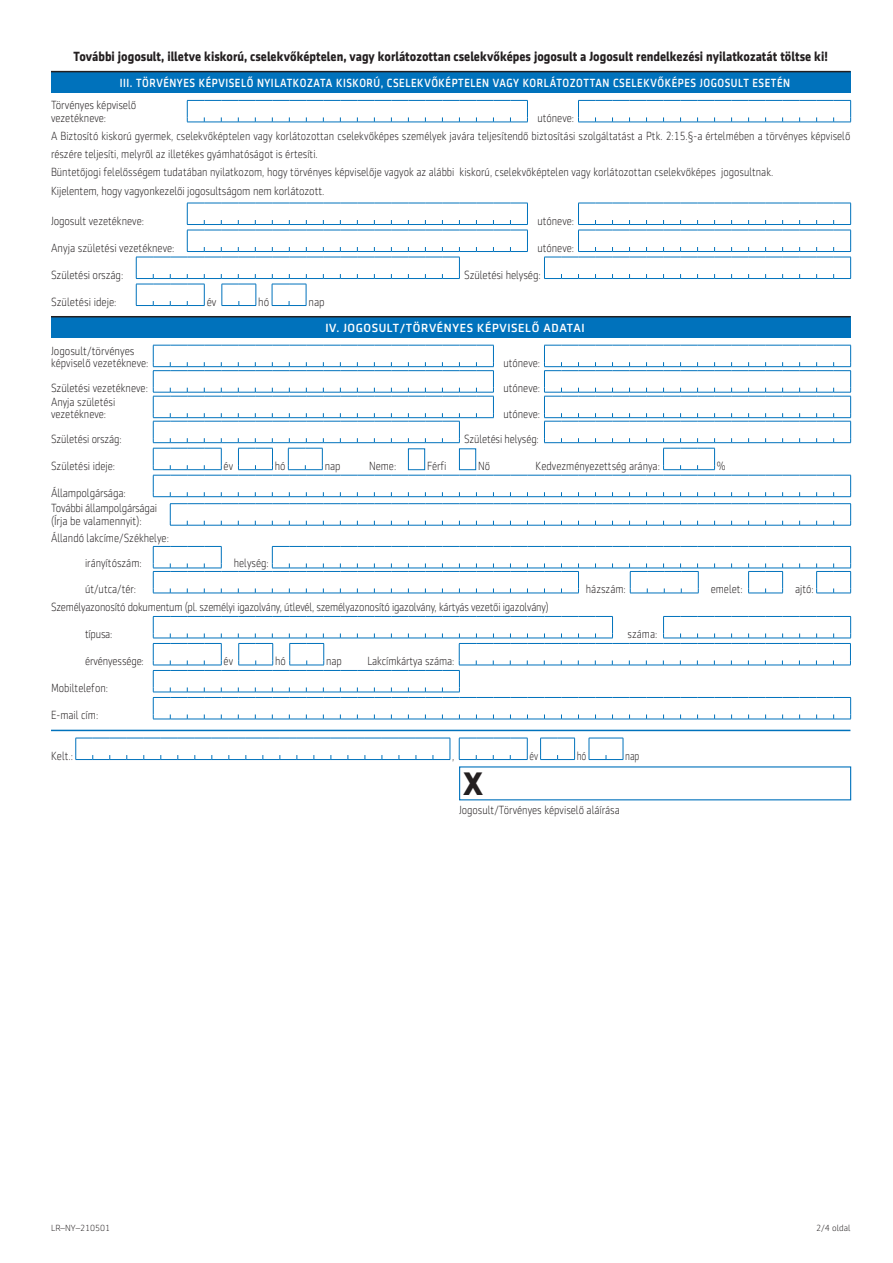
<style>
.page{position:relative;width:893px;height:1263px;background:#fff}
.page>*{position:absolute;margin:0;border:0;box-sizing:border-box;transform-origin:0 0}
.t1{font:700 33px "Sentico Sans DT";color:#231f20}
.t2{font:700 13.5px "Sentico Sans DT";color:#231f20;scale:.9 1}
.t3{font:300 12px/18.1px "Sentico Sans DT";color:#231f20;scale:.88 1}
.t4{font:300 12px/13.2px "Sentico Sans DT";color:#231f20;scale:.9 1}
.t5{font:300 12px "Sentico Sans DT";letter-spacing:-.02em;color:#231f20;scale:.88 1}
.t6{font:500 12px "Sentico Sans DT";letter-spacing:.05em;color:#fff;scale:.88 1}
.t7{font:300 12px/15px "Sentico Sans DT";letter-spacing:-.02em;color:#231f20;scale:.9 1}
.t8{font:500 12px "Sentico Sans DT";letter-spacing:.05em;color:#fff}
.t9{font:300 12px "Sentico Sans DT";color:#231f20;scale:.8 1}
.t10{font:300 9px "Sentico Sans DT";color:#231f20}
</style>
<div class="page">
<div style="left:51px;top:72px;width:799px;height:21px;background:#0072bc"></div>
<hr style="left:51px;top:71px;width:799px;height:1px;background:#231f20">
<svg style="left:187px;top:100px;width:341px;height:23px"></svg>
<svg style="left:578px;top:100px;width:273px;height:23px"></svg>
<svg style="left:544px;top:203px;width:307px;height:76px"></svg>
<svg style="left:136px;top:203px;width:392px;height:103px"></svg>
<div style="left:51px;top:317px;width:799px;height:21px;background:#0072bc"></div>
<hr style="left:51px;top:316px;width:799px;height:1px;background:#231f20">
<svg style="left:153px;top:345px;width:698px;height:152px"></svg>
<svg style="left:170px;top:503px;width:681px;height:23px"></svg>
<svg style="left:153px;top:546px;width:698px;height:48px"></svg>
<svg style="left:153px;top:616px;width:698px;height:104px"></svg>
<hr style="left:51px;top:730px;width:799px;height:1px;background:#0072bc">
<svg style="left:75px;top:738px;width:376px;height:22px"></svg>
<svg style="left:459px;top:738px;width:69px;height:22px"></svg>
<svg style="left:540px;top:738px;width:35px;height:22px"></svg>
<svg style="left:589px;top:738px;width:35px;height:22px"></svg>
<p class="t2" style="left:74px;top:48px;width:839px">További jogosult, illetve kiskorú, cselekvőképtelen, vagy korlátozottan cselekvőképes jogosult a Jogosult rendelkezési nyilatkozatát töltse ki!</p>
<p class="t6" style="left:120px;top:76px;width:763px">III. TÖRVÉNYES KÉPVISELŐ NYILATKOZATA KISKORÚ, CSELEKVŐKÉPTELEN VAGY KORLÁTOZOTTAN CSELEKVŐKÉPES JOGOSULT ESETÉN</p>
<p class="t4" style="left:51px;top:98px;width:96px">Törvényes képviselő vezetékneve:</p>
<p class="t3" style="left:51px;top:109px;width:910px;text-indent:486px">utóneve:<br>A Biztosító kiskorú gyermek, cselekvőképtelen vagy korlátozottan cselekvőképes személyek javára teljesítendő biztosítási szolgáltatást a Ptk. 2:15.§-a értelmében a törvényes képviselő részére teljesíti, melyről az illetékes gyámhatóságot is értesíti.<br>Büntetőjogi felelősségem tudatában nyilatkozom, hogy törvényes képviselője vagyok az alábbi kiskorú, cselekvőképtelen vagy korlátozottan cselekvőképes jogosultnak.<br>Kijelentem, hogy vagyonkezelői jogosultságom nem korlátozott.</p>
<p class="t4" style="left:51px;top:214px;width:105px">Jogosult vezetékneve:</p>
<p class="t3" style="left:537px;top:212px;width:43px">utóneve:</p>
<p class="t4" style="left:51px;top:241px;width:139px">Anyja születési vezetékneve:</p>
<p class="t3" style="left:537px;top:239px;width:43px">utóneve:</p>
<p class="t4" style="left:51px;top:268px;width:82px">Születési ország:</p>
<p class="t4" style="left:464px;top:268px;width:87px">Születési helység:</p>
<p class="t4" style="left:51px;top:295px;width:74px">Születési ideje:</p>
<p class="t4" style="left:207px;top:295px;width:12px">év</p>
<p class="t4" style="left:258px;top:295px;width:14px">hó</p>
<p class="t4" style="left:308px;top:295px;width:20px">nap</p>
<p class="t8" style="left:325px;top:321px;width:261px">IV. JOGOSULT/TÖRVÉNYES KÉPVISELŐ ADATAI</p>
<p class="t4" style="left:51px;top:345px;width:110px;line-height:12px">Jogosult/törvényes képviselő vezetékneve:</p>
<p class="t3" style="left:503px;top:354px;width:43px">utóneve:</p>
<p class="t4" style="left:51px;top:382px;width:109px">Születési vezetékneve:</p>
<p class="t3" style="left:503px;top:379px;width:43px">utóneve:</p>
<p class="t3" style="left:51px;top:396px;width:75px;line-height:12px">Anyja születési vezetékneve:</p>
<p class="t3" style="left:503px;top:405px;width:43px">utóneve:</p>
<p class="t3" style="left:51px;top:430px;width:82px">Születési ország:</p>
<p class="t3" style="left:464px;top:430px;width:87px">Születési helység:</p>
<p class="t3" style="left:51px;top:457px;width:74px">Születési ideje:</p>
<p class="t3" style="left:224px;top:457px;width:12px">év</p>
<p class="t3" style="left:275px;top:457px;width:14px">hó</p>
<p class="t3" style="left:325px;top:457px;width:20px">nap</p>
<p class="t3" style="left:369px;top:457px;width:32px">Neme:</p>
<p class="t3" style="left:427px;top:457px;width:23px">Férfi</p>
<p class="t3" style="left:478px;top:457px;width:15px">Nő</p>
<p class="t3" style="left:536px;top:457px;width:143px">Kedvezményezettség aránya:</p>
<p class="t3" style="left:717px;top:457px;width:12px">%</p>
<p class="t7" style="left:51px;top:485px;width:119px">Állampolgársága:<br>További állampolgárságai</p>
<p class="t4" style="left:51px;top:513px;width:133px;line-height:16.2px">(Írja be valamennyit):<br>Állandó lakcíme/Székhelye:</p>
<p class="t3" style="left:85px;top:554px;width:66px">irányítószám:</p>
<p class="t3" style="left:234px;top:554px;width:41px">helység:</p>
<p class="t3" style="left:85px;top:580px;width:59px">út/utca/tér:</p>
<p class="t3" style="left:586px;top:580px;width:47px">házszám:</p>
<p class="t3" style="left:711px;top:580px;width:38px">emelet:</p>
<p class="t3" style="left:795px;top:580px;width:23px">ajtó:</p>
<p class="t5" style="left:51px;top:601px;width:567px">Személyazonosító dokumentum (pl. személyi igazolvány, útlevél, személyazonosító igazolvány, kártyás vezetői igazolvány)</p>
<p class="t3" style="left:85px;top:625px;width:33px">típusa:</p>
<p class="t3" style="left:627px;top:625px;width:35px">száma:</p>
<p class="t3" style="left:85px;top:652px;width:68px">érvényessége:</p>
<p class="t3" style="left:224px;top:652px;width:12px">év</p>
<p class="t3" style="left:275px;top:652px;width:14px">hó</p>
<p class="t3" style="left:326px;top:652px;width:20px">nap</p>
<p class="t3" style="left:367px;top:652px;width:100px">Lakcímkártya száma:</p>
<p class="t3" style="left:51px;top:679px;width:66px">Mobiltelefon:</p>
<p class="t3" style="left:51px;top:706px;width:55px">E-mail cím:</p>
<p class="t3" style="left:51px;top:747px;width:27px">Kelt.:</p>
<p class="t3" style="left:452px;top:747px;width:4px">,</p>
<p class="t9" style="left:529px;top:749px;width:12px">év</p>
<p class="t9" style="left:577px;top:749px;width:14px">hó</p>
<p class="t9" style="left:625px;top:749px;width:20px">nap</p>
<h1 class="t1" style="left:463px;top:764px;width:22px">X</h1>
<p class="t3" style="left:459px;top:801px;width:184px">Jogosult/Törvényes képviselő aláírása</p>
<p class="t10" style="left:51px;top:1223px;width:61px">LR–NY–210501</p>
<p class="t10" style="left:816px;top:1223px;width:36px">2/4 oldal</p>
</div>
